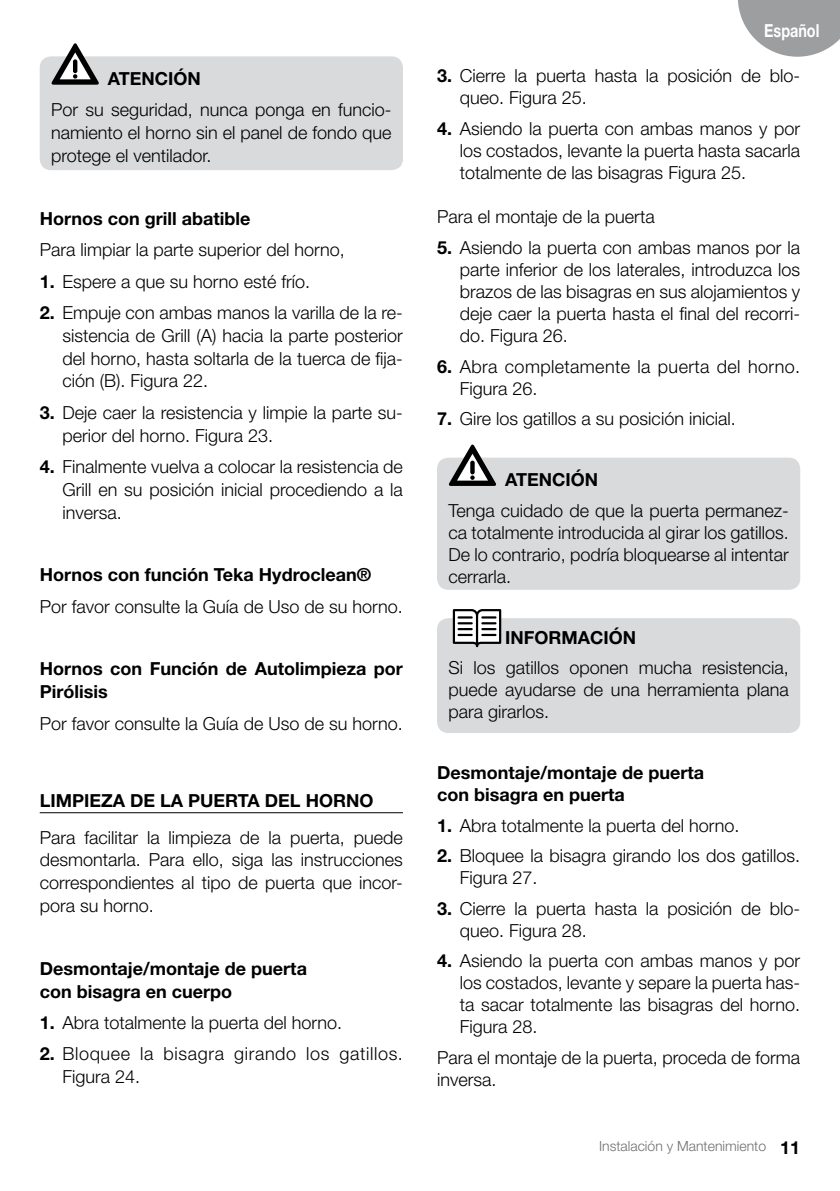
<style>
.page{position:relative;width:840px;height:1191px;background:#fff}
.page>*{position:absolute;margin:0;border:0;box-sizing:border-box;transform-origin:0 0}
.t1{font:300 18px/22px "Helvetica Neue";color:#000;text-align:justify}
.t2{font:700 18px/22.8px "Helvetica Neue";color:#000}
.t3{font:300 18px/22.8px "Helvetica Neue";letter-spacing:.035em;color:#000}
.t4{font:300 18px/22px "Helvetica Neue";letter-spacing:.02em;color:#000}
.t5{font:700 18px "Helvetica Neue";color:#fff;scale:.8 1}
.t6{font:300 14px "Helvetica Neue";color:#707172}
.s1{font-weight:700}
.s2{font-weight:700;font-size:18px;color:#000}
</style>
<div class="page">
<svg style="left:738px;top:0;width:101px;height:57px"></svg>
<div style="left:437px;top:618px;width:362px;height:115px;background:#d9dadb;border-radius:11px"></div>
<svg style="left:452px;top:609px;width:50px;height:39px"></svg>
<hr style="left:475px;top:615px;width:3px;height:31px;background:#000">
<div style="left:437px;top:457px;width:362px;height:133px;background:#d9dadb;border-radius:11px"></div>
<svg style="left:448px;top:444px;width:48px;height:42px"></svg>
<div style="left:40px;top:56px;width:363px;height:114px;background:#d9dadb;border-radius:11px"></div>
<svg style="left:51px;top:43px;width:48px;height:42px"></svg>
<hr style="left:40px;top:812px;width:363px;height:1px;background:#000">
<p class="t2" style="left:108px;top:67px;width:94px">ATENCIÓN</p>
<p class="t1" style="left:51px;top:98px;width:342px;line-height:22.8px">Por su seguridad, nunca ponga en funcio&shy;namiento el horno sin el panel de fondo que protege el ventilador.</p>
<p class="t2" style="left:40px;top:207px;width:212px">Hornos con grill abatible</p>
<p class="t1" style="left:40px;top:238px;width:306px">Para limpiar la parte superior del horno,</p>
<p class="t1" style="left:40px;top:270px;width:272px"><span class="s1">1.</span> Espere a que su horno esté frío.</p>
<p class="t1" style="left:62px;top:301px;width:342px;line-height:22.8px;text-indent:-23px"><span class="s1">2.</span> Empuje con ambas manos la varilla de la re&shy;sistencia de Grill (A) hacia la parte posterior del horno, hasta soltarla de la tuerca de fija&shy;ción (B). Figura 22.</p>
<p class="t1" style="left:62px;top:400px;width:342px;line-height:22.8px;text-indent:-23px"><span class="s1">3.</span> Deje caer la resistencia y limpie la parte su&shy;perior del horno. Figura 23.</p>
<p class="t1" style="left:62px;top:455px;width:342px;line-height:22.8px;text-indent:-23px"><span class="s1">4.</span> Finalmente vuelva a colocar la resistencia de Grill en su posición inicial procediendo a la inversa.</p>
<p class="t2" style="left:40px;top:563px;width:333px">Hornos con función Teka Hydroclean®</p>
<p class="t1" style="left:40px;top:595px;width:364px">Por favor consulte la Guía de Uso de su horno.</p>
<p class="t2" style="left:40px;top:657px;width:364px">Hornos con Función de Autolimpieza por<br>Pirólisis</p>
<p class="t1" style="left:40px;top:712px;width:364px">Por favor consulte la Guía de Uso de su horno.</p>
<p class="t2" style="left:40px;top:788px;width:335px">LIMPIEZA DE LA PUERTA DEL HORNO</p>
<p class="t1" style="left:40px;top:825px;width:364px;line-height:22.8px">Para facilitar la limpieza de la puerta, puede desmontarla. Para ello, siga las instrucciones correspondientes al tipo de puerta que incor&shy;pora su horno.</p>
<p class="t2" style="left:40px;top:956px;width:268px">Desmontaje/montaje de puerta con bisagra en cuerpo</p>
<p class="t1" style="left:40px;top:1011px;width:304px"><span class="s1">1.</span> Abra totalmente la puerta del horno.</p>
<p class="t3" style="left:62px;top:1042px;width:342px;text-indent:-23px"><span class="s1">2.</span> Bloquee la bisagra girando los gatillos.<br>Figura 24.</p>
<p class="t5" style="left:763px;top:19px;width:70px">Español</p>
<p class="t1" style="left:459px;top:64px;width:342px;text-indent:-23px"><span class="s1">3.</span> Cierre la puerta hasta la posición de blo&shy;queo. Figura 25.</p>
<p class="t1" style="left:459px;top:117px;width:342px;text-indent:-23px"><span class="s1">4.</span> Asiendo la puerta con ambas manos y por los costados, levante la puerta hasta sacarla totalmente de las bisagras Figura 25.</p>
<p class="t1" style="left:437px;top:206px;width:219px">Para el montaje de la puerta</p>
<p class="t1" style="left:459px;top:236px;width:342px;text-indent:-23px"><span class="s1">5.</span> Asiendo la puerta con ambas manos por la parte inferior de los laterales, introduzca los brazos de las bisagras en sus alojamientos y deje caer la puerta hasta el final del recorri&shy;do. Figura 26.</p>
<p class="t4" style="left:459px;top:355px;width:342px;text-indent:-23px"><span class="s1">6.</span> Abra completamente la puerta del horno.<br>Figura 26.</p>
<p class="t1" style="left:437px;top:407px;width:300px"><span class="s1">7.</span> Gire los gatillos a su posición inicial.</p>
<p class="t2" style="left:505px;top:468px;width:94px">ATENCIÓN</p>
<p class="t1" style="left:448px;top:499px;width:342px">Tenga cuidado de que la puerta permanez&shy;ca totalmente introducida al girar los gatillos.<br>De lo contrario, podría bloquearse al intentar cerrarla.</p>
<p class="t2" style="left:505px;top:625px;width:19px">Informaci</p>
<p class="t2" style="left:608px;top:625px;width:26px">ón</p>
<p class="t1" style="left:448px;top:656px;width:342px">Si los gatillos oponen mucha resistencia, puede ayudarse de una herramienta plana para girarlos.</p>
<p class="t2" style="left:437px;top:761px;width:268px;line-height:22px">Desmontaje/montaje de puerta con bisagra en puerta</p>
<p class="t1" style="left:437px;top:814px;width:304px"><span class="s1">1.</span> Abra totalmente la puerta del horno.</p>
<p class="t1" style="left:459px;top:844px;width:342px;text-indent:-23px"><span class="s1">2.</span> Bloquee la bisagra girando los dos gatillos.<br>Figura 27.</p>
<p class="t1" style="left:459px;top:897px;width:342px;text-indent:-23px"><span class="s1">3.</span> Cierre la puerta hasta la posición de blo&shy;queo. Figura 28.</p>
<p class="t1" style="left:459px;top:949px;width:342px;text-indent:-23px"><span class="s1">4.</span> Asiendo la puerta con ambas manos y por los costados, levante y separe la puerta has&shy;ta sacar totalmente las bisagras del horno.<br>Figura 28.</p>
<p class="t1" style="left:437px;top:1046px;width:364px">Para el montaje de la puerta, proceda de forma inversa.</p>
<p class="t6" style="left:598px;top:1137px;width:202px">Instalación y Mantenimiento <span class="s2">11</span></p>
</div>
